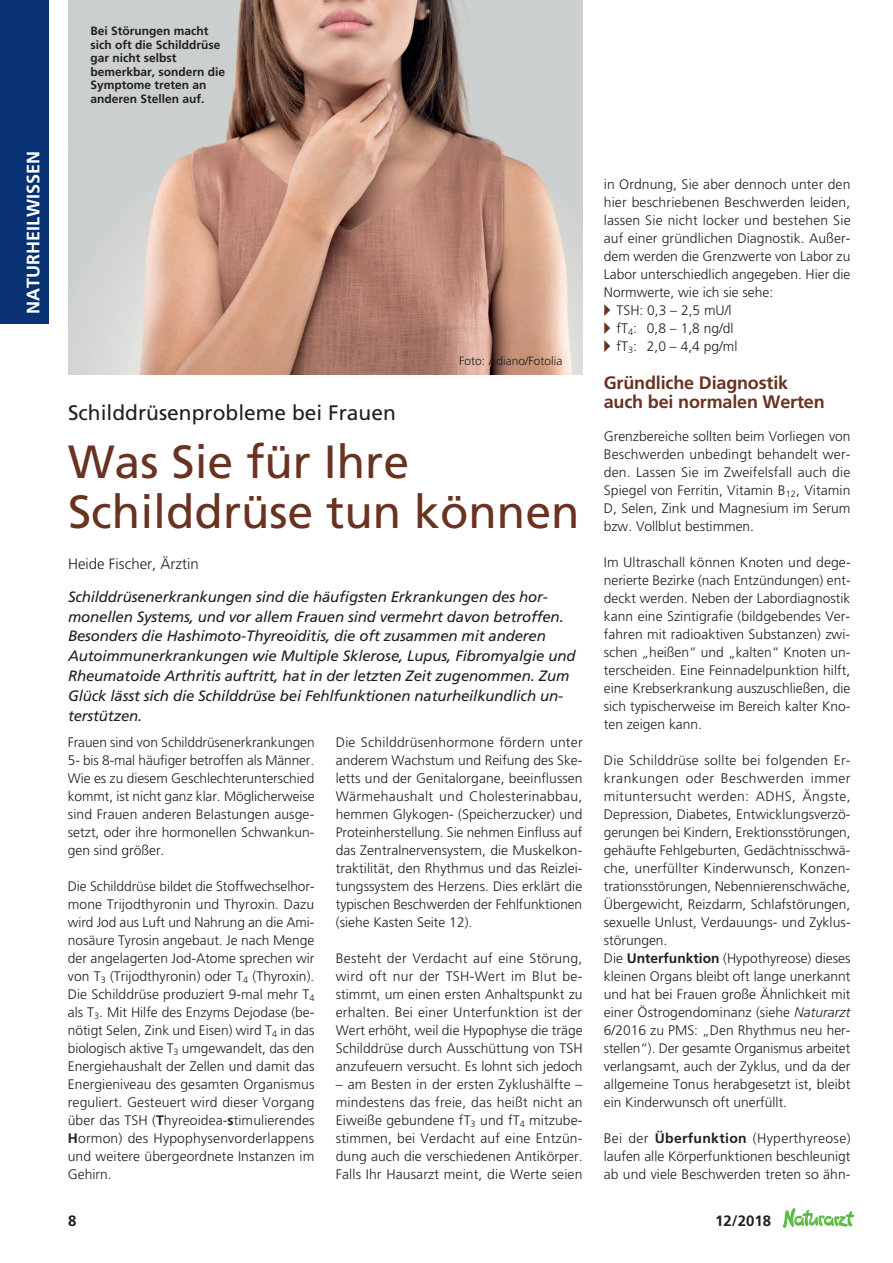
<style>
.page{position:relative;width:893px;height:1263px;background:#fff}
.page>*{position:absolute;margin:0;border:0;box-sizing:border-box;transform-origin:0 0}
.t1{font:46.5px/49.5px "Frutiger";color:#693221}
.t2{font:21px "Frutiger";color:#231f20}
.t3{font:700 18px/19.5px "Frutiger";letter-spacing:-.01em;color:#693221}
.t4{font:700 18px "Frutiger";color:#fff}
.t5{font:italic 15px/19.8px "Frutiger";letter-spacing:-.01em;color:#231f20}
.t6{font:300 15px "Frutiger";color:#231f20}
.t7{font:700 15px "Frutiger";color:#231f20}
.t8{font:300 13.8px/18px "Frutiger";color:#231f20;text-align:justify}
.t9{font:700 12px/13.5px "Frutiger";color:#231f20}
.t10{font:300 12px "Frutiger";color:#231f20}
.s1{font-weight:700}
.s2{font-style:italic}
</style>
<div class="page">
<div style="left:0;top:0;width:48px;height:322px;background:#073172"></div>
<img style="left:783px;top:1208px;width:70px;height:19px">
<img style="left:68px;top:0;width:515px;height:374px">
<h3 class="t4" style="left:23px;top:314px;width:165px;rotate:-90deg">NATURHEILWISSEN</h3>
<p class="t9" style="left:90px;top:24px;width:136px">Bei Störungen macht sich oft die Schilddrüse gar nicht selbst bemerkbar, sondern die<br>Symptome treten an anderen Stellen auf.</p>
<p class="t10" style="left:459px;top:354px;width:105px">Foto: Adiano/Fotolia</p>
<h2 class="t2" style="left:68px;top:401px;width:329px">Schilddrüsenprobleme bei Frauen</h2>
<h1 class="t1" style="left:68px;top:437px;width:513px">Was Sie für Ihre<br>Schilddrüse tun können</h1>
<p class="t6" style="left:68px;top:555px;width:132px">Heide Fischer, Ärztin</p>
<p class="t5" style="left:68px;top:586px;width:509px">Schilddrüsenerkrankungen sind die häufigsten Erkrankungen des hor&shy;monellen Systems, und vor allem Frauen sind vermehrt davon betroffen.<br>Besonders die Hashimoto-Thyreoiditis, die oft zusammen mit anderen Autoimmunerkrankungen wie Multiple Sklerose, Lupus, Fibromyalgie und Rheumatoide Arthritis auftritt, hat in der letzten Zeit zugenommen. Zum Glück lässt sich die Schilddrüse bei Fehlfunktionen naturheilkundlich un&shy;terstützen.</p>
<p class="t8" style="left:68px;top:733px;width:248px">Frauen sind von Schilddrüsenerkrankungen 5- bis 8-mal häufiger betroffen als Männer.<br>Wie es zu diesem Geschlechterunterschied kommt, ist nicht ganz klar. Möglicherweise sind Frauen anderen Belastungen ausge&shy;setzt, oder ihre hormonellen Schwankun&shy;gen sind größer.</p>
<p class="t8" style="left:68px;top:877px;width:248px">Die Schilddrüse bildet die Stoffwechselhor&shy;mone Trijodthyronin und Thyroxin. Dazu wird Jod aus Luft und Nahrung an die Ami&shy;nosäure Tyrosin angebaut. Je nach Menge der angelagerten Jod-Atome sprechen wir von T<sub>3</sub> (Trijodthyronin) oder T<sub>4</sub> (Thyroxin).<br>Die Schilddrüse produziert 9-mal mehr T<sub>4 </sub>als T<sub>3</sub>. Mit Hilfe des Enzyms Dejodase (be&shy;nötigt Selen, Zink und Eisen) wird T<sub>4</sub> in das biologisch aktive T<sub>3</sub> umgewandelt, das den Energiehaushalt der Zellen und damit das Energieniveau des gesamten Organismus reguliert. Gesteuert wird dieser Vorgang über das TSH (<span class="s1">T</span>hyreoidea-<span class="s1">s</span>timulierendes <span class="s1">H</span>ormon) des Hypophysenvorderlappens und weitere übergeordnete Instanzen im Gehirn.</p>
<p class="t8" style="left:336px;top:733px;width:248px">Die Schilddrüsenhormone fördern unter anderem Wachstum und Reifung des Ske&shy;letts und der Genitalorgane, beeinflussen Wärmehaushalt und Cholesterinabbau, hemmen Glykogen- (Speicherzucker) und Proteinherstellung. Sie nehmen Einfluss auf das Zentralnervensystem, die Muskelkon&shy;traktilität, den Rhythmus und das Reizlei&shy;tungssystem des Herzens. Dies erklärt die typischen Beschwerden der Fehlfunktionen (siehe Kasten Seite 12).</p>
<p class="t8" style="left:336px;top:949px;width:248px">Besteht der Verdacht auf eine Störung, wird oft nur der TSH-Wert im Blut be&shy;stimmt, um einen ersten Anhaltspunkt zu erhalten. Bei einer Unterfunktion ist der Wert erhöht, weil die Hypophyse die träge Schilddrüse durch Ausschüttung von TSH anzufeuern versucht. Es lohnt sich jedoch</p>
<p class="t8" style="left:336px;top:1075px;width:248px">– am Besten in der ersten Zyklushälfte – mindestens das freie, das heißt nicht an Eiweiße gebundene fT<sub>3</sub> und fT<sub>4</sub> mitzube&shy;stimmen, bei Verdacht auf eine Entzün&shy;dung auch die verschiedenen Antikörper.<br>Falls Ihr Hausarzt meint, die Werte seien</p>
<p class="t8" style="left:604px;top:175px;width:248px">in Ordnung, Sie aber dennoch unter den</p>
<p class="t8" style="left:604px;top:193px;width:248px">hier beschriebenen Beschwerden leiden,</p>
<p class="t8" style="left:604px;top:211px;width:248px">lassen Sie nicht locker und bestehen Sie</p>
<p class="t8" style="left:604px;top:229px;width:248px">auf einer gründlichen Diagnostik. Außer-</p>
<p class="t8" style="left:604px;top:247px;width:248px">dem werden die Grenzwerte von Labor zu</p>
<p class="t8" style="left:604px;top:265px;width:248px">Labor unterschiedlich angegeben. Hier die</p>
<p class="t8" style="left:604px;top:283px;width:171px">Normwerte, wie ich sie sehe:</p>
<p class="t8" style="left:617px;top:301px;width:117px">TSH: 0,3 – 2,5 mU/l</p>
<p class="t8" style="left:617px;top:319px;width:119px">fT<sub>4</sub>: 0,8 – 1,8 ng/dl</p>
<p class="t8" style="left:617px;top:337px;width:122px">fT<sub>3</sub>: 2,0 – 4,4 pg/ml</p>
<h3 class="t3" style="left:604px;top:373px;width:222px">Gründliche Diagnostik auch bei normalen Werten</h3>
<p class="t8" style="left:604px;top:427px;width:248px">Grenzbereiche sollten beim Vorliegen von Beschwerden unbedingt behandelt wer&shy;den. Lassen Sie im Zweifelsfall auch die Spiegel von Ferritin, Vitamin B<sub>12</sub>, Vitamin D, Selen, Zink und Magnesium im Serum bzw. Vollblut bestimmen.</p>
<p class="t8" style="left:604px;top:553px;width:248px">Im Ultraschall können Knoten und dege&shy;nerierte Bezirke (nach Entzündungen) ent&shy;deckt werden. Neben der Labordiagnostik kann eine Szintigrafie (bildgebendes Ver&shy;fahren mit radioaktiven Substanzen) zwi&shy;schen „heißen“ und „kalten“ Knoten un&shy;terscheiden. Eine Feinnadelpunktion hilft, eine Krebserkrankung auszuschließen, die sich typischerweise im Bereich kalter Kno&shy;ten zeigen kann.</p>
<p class="t8" style="left:604px;top:751px;width:248px;text-align:left">Die Schilddrüse sollte bei folgenden Er&shy;krankungen oder Beschwerden immer mituntersucht werden: ADHS, Ängste, Depression, Diabetes, Entwicklungsverzö&shy;gerungen bei Kindern, Erektionsstörungen, gehäufte Fehlgeburten, Gedächtnisschwä&shy;che, unerfüllter Kinderwunsch, Konzen&shy;trationsstörungen, Nebennierenschwäche, Übergewicht, Reizdarm, Schlafstörungen, sexuelle Unlust, Verdauungs- und Zyklus&shy;störungen.<br>Die <span class="s1">Unterfunktion</span> (Hypothyreose) dieses kleinen Organs bleibt oft lange unerkannt und hat bei Frauen große Ähnlichkeit mit einer Östrogendominanz (siehe <span class="s2">Naturarzt </span>6/2016 zu PMS: „Den Rhythmus neu her&shy;stellen“). Der gesamte Organismus arbeitet verlangsamt, auch der Zyklus, und da der allgemeine Tonus herabgesetzt ist, bleibt ein Kinderwunsch oft unerfüllt.</p>
<p class="t8" style="left:604px;top:1129px;width:248px">Bei der <span class="s1">Überfunktion</span> (Hyperthyreose) laufen alle Körperfunktionen beschleunigt ab und viele Beschwerden treten so ähn-</p>
<p class="t7" style="left:68px;top:1212px;width:10px">8</p>
<p class="t7" style="left:715px;top:1212px;width:57px">12/2018</p>
</div>
